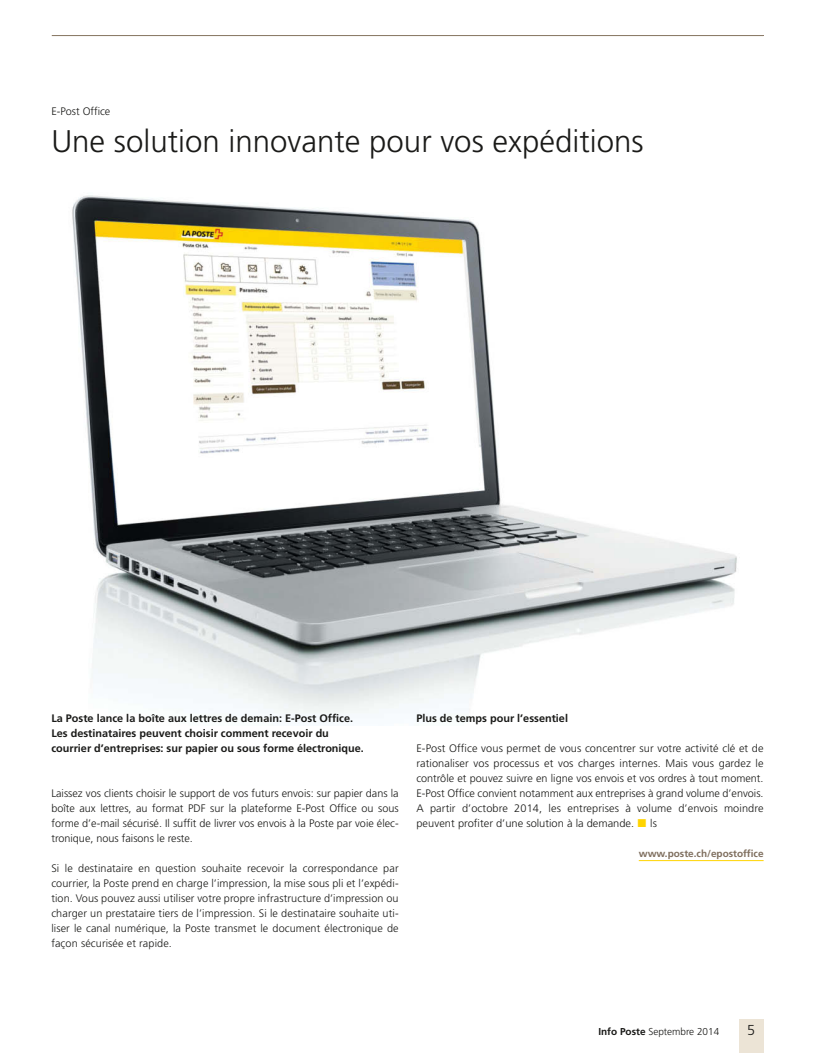
<style>
.page{position:relative;width:815px;height:1053px;background:#fff}
.page>*{position:absolute;margin:0;border:0;box-sizing:border-box;transform-origin:0 0}
.t1{font:300 31.25px "Frutiger LT Std";color:#1a1a18}
.t2{font:300 14.38px "Frutiger LT Std";color:#1a1a18}
.t3{font:300 10.88px/15px "Frutiger LT Std";color:#1a1a18;text-align:justify}
.t4{font:700 10.88px/15px "Frutiger LT Std";color:#1a1a18}
.t5{font:700 10px "Frutiger LT Std";color:#7f6f5f}
.t6{font:300 10px "Frutiger LT Std";color:#1a1a18}
.s1{font-weight:700}
</style>
<div class="page">
<div style="left:739px;top:1019px;width:25px;height:33px;background:#ece4d6"></div>
<img style="left:72px;top:195px;width:665px;height:521px">
<hr style="left:52px;top:35px;width:711px;height:1px;background:#8c7c69">
<hr style="left:639px;top:860px;width:125px;height:1px;background:#ffd400">
<h3 class="t3" style="left:51px;top:103px;width:60px">E-Post Office</h3>
<p class="t1" style="left:51px;top:123px;width:594px">Une solution innovante pour vos expéditions</p>
<p class="t4" style="left:51px;top:710px;width:314px">La Poste lance la boîte aux lettres de demain: E-Post Office.<br>Les destinataires peuvent choisir comment recevoir du courrier d’entreprises: sur papier ou sous forme électronique.</p>
<p class="t3" style="left:51px;top:785px;width:349px">Laissez vos clients choisir le support de vos futurs envois: sur papier dans la boîte aux lettres, au format PDF sur la plateforme E-Post Office ou sous forme d’e-mail sécurisé. Il suffit de livrer vos envois à la Poste par voie élec&shy;tronique, nous faisons le reste.</p>
<p class="t3" style="left:51px;top:860px;width:349px">Si le destinataire en question souhaite recevoir la correspondance par courrier, la Poste prend en charge l’impression, la mise sous pli et l’expédi&shy;tion. Vous pouvez aussi utiliser votre propre infrastructure d’impression ou charger un prestataire tiers de l’impression. Si le destinataire souhaite uti&shy;liser le canal numérique, la Poste transmet le document électronique de façon sécurisée et rapide.</p>
<p class="t4" style="left:416px;top:710px;width:153px">Plus de temps pour l’essentiel</p>
<p class="t3" style="left:416px;top:740px;width:349px">E-Post Office vous permet de vous concentrer sur votre activité clé et de rationaliser vos processus et vos charges internes. Mais vous gardez le contrôle et pouvez suivre en ligne vos envois et vos ordres à tout moment.<br>E-Post Office convient notamment aux entreprises à grand volume d’envois.<br>A partir d’octobre 2014, les entreprises à volume d’envois moindre peuvent profiter d’une solution à la demande.</p>
<p class="t3" style="left:650px;top:815px;width:8px">ls</p>
<p class="t5" style="left:639px;top:847px;width:126px">www.poste.ch/epostoffice</p>
<p class="t6" style="left:598px;top:1025px;width:122px"><span class="s1">Info Poste</span> Septembre 2014</p>
<h2 class="t2" style="left:747px;top:1022px;width:9px">5</h2>
</div>
